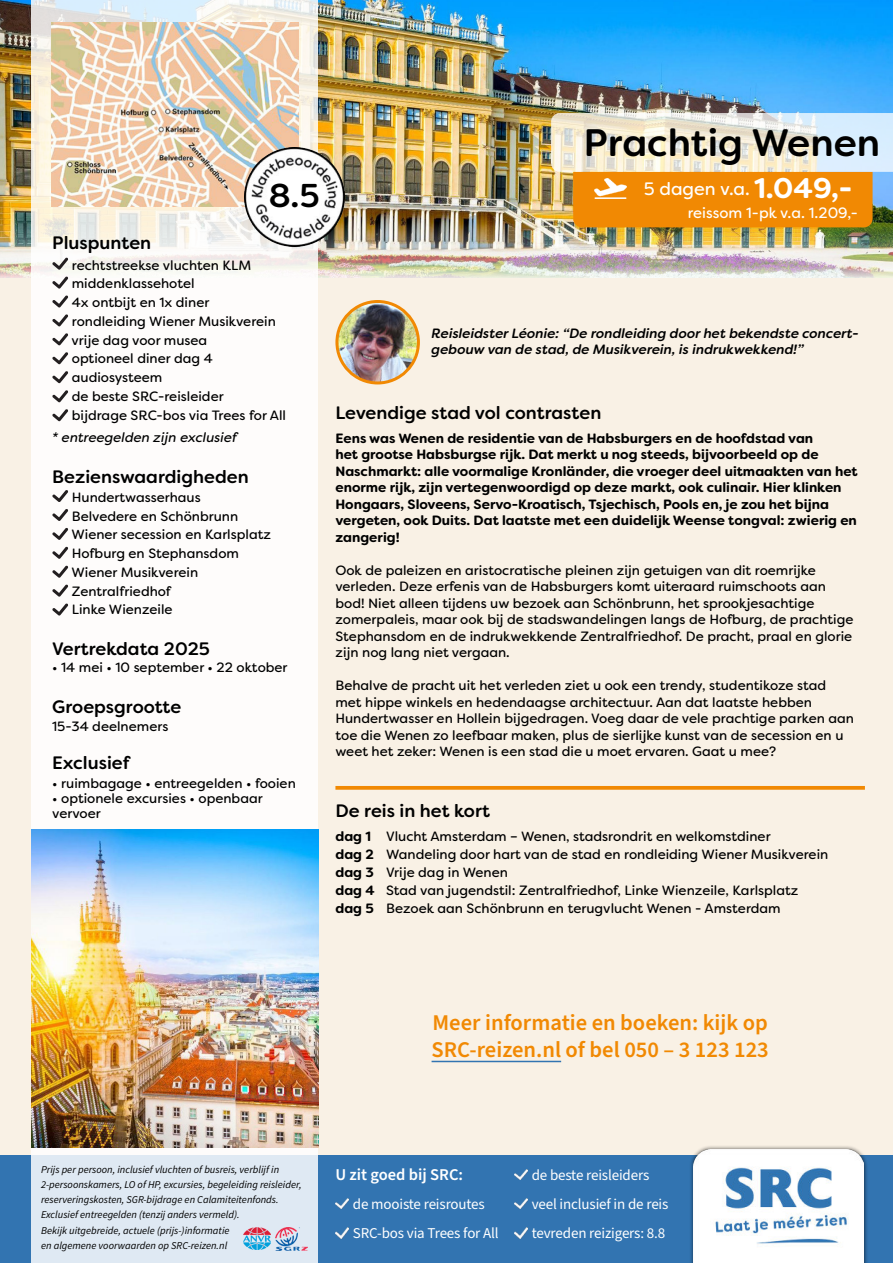
<style>
.page{position:relative;width:893px;height:1263px;background:#fff}
.page>*{position:absolute;margin:0;border:0;box-sizing:border-box;transform-origin:0 0}
.t1{font:500 38.25px "Filson Soft";color:#000}
.t2{font:500 33px "Filson Soft";color:#000}
.t3{font:600 22.5px/27px "Source Sans Pro";color:#f18903}
.t4{font:500 18px "Filson Soft";color:#000}
.t5{font:18px "Filson Soft";color:#fff}
.t6{font:600 16.5px "Source Sans Pro";color:#fff}
.t7{font:15px "Source Sans Pro";letter-spacing:-.01em;color:#fff}
.t8{font:15px "Filson Soft";color:#fff}
.t9{font:13.5px/18.8px "Filson Soft";color:#000}
.t10{font:700 13.5px/16.5px "Filson Soft";color:#000}
.t11{font:italic 500 13.5px/16.5px "Filson Soft";color:#000}
.t12{font:italic 13.5px "Filson Soft";color:#000}
.t13{font:italic 10.5px "Source Sans Variable";color:#000}
.s1{font-weight:700;font-size:28.5px}
</style>
<div class="page">
<img style="left:0;top:0;width:893px;height:278px">
<div style="left:0;top:279px;width:893px;height:876px;background:#f9f1e5"></div>
<div style="left:0;top:1155px;width:893px;height:108px;background:#3274b1"></div>
<div style="left:689px;top:1145px;width:179px;height:118px;background:#000;opacity:.7"></div>
<img style="left:693px;top:1149px;width:171px;height:114px">
<svg style="left:32px;top:0;width:286px;height:1263px;background:#f8f7f7"></svg>
<img style="left:243px;top:1228px;width:27px;height:22px">
<img style="left:275px;top:1228px;width:32px;height:22px">
<svg style="left:515px;top:1228px;width:12px;height:10px"></svg>
<svg style="left:515px;top:1199px;width:12px;height:10px"></svg>
<svg style="left:515px;top:1169px;width:12px;height:10px"></svg>
<svg style="left:335px;top:1228px;width:13px;height:10px"></svg>
<svg style="left:335px;top:1199px;width:13px;height:10px"></svg>
<hr style="left:432px;top:1061px;width:129px;height:1px;background:#3274b1">
<svg style="left:335px;top:786px;width:530px;height:4px;background:#f19012"></svg>
<img style="left:337px;top:301px;width:81px;height:82px;border-radius:41px">
<div style="left:335px;top:300px;width:85px;height:84px;border:3px solid #f18903;border-radius:50%"></div>
<img style="left:32px;top:829px;width:286px;height:318px">
<svg style="left:52px;top:604px;width:16px;height:11px"></svg>
<svg style="left:52px;top:584px;width:16px;height:13px"></svg>
<svg style="left:52px;top:566px;width:16px;height:11px"></svg>
<svg style="left:52px;top:547px;width:16px;height:12px"></svg>
<svg style="left:52px;top:528px;width:16px;height:12px"></svg>
<svg style="left:52px;top:509px;width:16px;height:12px"></svg>
<svg style="left:52px;top:490px;width:16px;height:12px"></svg>
<svg style="left:52px;top:409px;width:16px;height:12px"></svg>
<svg style="left:52px;top:390px;width:16px;height:12px"></svg>
<svg style="left:52px;top:371px;width:16px;height:12px"></svg>
<svg style="left:52px;top:352px;width:16px;height:12px"></svg>
<svg style="left:52px;top:333px;width:16px;height:12px"></svg>
<svg style="left:52px;top:314px;width:16px;height:12px"></svg>
<svg style="left:52px;top:296px;width:16px;height:11px"></svg>
<svg style="left:52px;top:276px;width:16px;height:13px"></svg>
<svg style="left:52px;top:258px;width:16px;height:11px"></svg>
<img style="left:51px;top:22px;width:247px;height:185px">
<img style="left:244px;top:147px;width:100px;height:100px">
<svg style="left:551px;top:113px;width:342px;height:114px;background:#e7bc7d"></svg>
<h3 class="t4" style="left:52px;top:231px;width:100px">Pluspunten</h3>
<h2 class="t2" style="left:269px;top:174px;width:52px">8.5</h2>
<p class="t9" style="left:71px;top:255px;width:216px">rechtstreekse vluchten KLM middenklassehotel<br>4x ontbijt en 1x diner rondleiding Wiener Musikverein vrije dag voor musea<br>optioneel diner dag 4 audiosysteem<br>de beste SRC-reisleider<br>bijdrage SRC-bos via Trees for All</p>
<p class="t12" style="left:52px;top:429px;width:186px">* entreegelden zijn exclusief</p>
<h3 class="t4" style="left:52px;top:465px;width:198px">Bezienswaardigheden</h3>
<p class="t9" style="left:71px;top:488px;width:201px">Hundertwasserhaus<br>Belvedere en Schönbrunn<br>Wiener secession en Karlsplatz<br>Hofburg en Stephansdom<br>Wiener Musikverein<br>Zentralfriedhof<br>Linke Wienzeile</p>
<h3 class="t4" style="left:52px;top:637px;width:159px">Vertrekdata 2025</h3>
<p class="t9" style="left:52px;top:658px;width:237px">• 14 mei • 10 september • 22 oktober</p>
<h3 class="t4" style="left:52px;top:695px;width:131px">Groepsgrootte</h3>
<p class="t9" style="left:52px;top:717px;width:118px">15-34 deelnemers</p>
<h3 class="t4" style="left:52px;top:751px;width:79px">Exclusief</h3>
<p class="t9" style="left:52px;top:774px;width:245px">• ruimbagage • entreegelden • fooien</p>
<p class="t9" style="left:52px;top:791px;width:212px;line-height:15px">• optionele excursies • openbaar vervoer</p>
<h1 class="t1" style="left:584px;top:118px;width:298px">Prachtig Wenen</h1>
<h3 class="t5" style="left:644px;top:177px;width:210px">5 dagen v.a. <span class="s1">1.049,-</span></h3>
<p class="t8" style="left:688px;top:203px;width:172px">reissom 1-pk v.a. 1.209,-</p>
<p class="t11" style="left:432px;top:325px;width:429px">Reisleidster Léonie: “De rondleiding door het bekendste concert&shy;gebouw van de stad, de Musikverein, is indrukwekkend!”</p>
<h3 class="t4" style="left:335px;top:401px;width:267px">Levendige stad vol contrasten</h3>
<p class="t10" style="left:335px;top:430px;width:524px">Eens was Wenen de residentie van de Habsburgers en de hoofdstad van<br>het grootse Habsburgse rijk. Dat merkt u nog steeds, bijvoorbeeld op de Naschmarkt: alle voormalige Kronländer, die vroeger deel uitmaakten van het enorme rijk, zijn vertegenwoordigd op deze markt, ook culinair. Hier klinken Hongaars, Sloveens, Servo-Kroatisch, Tsjechisch, Pools en, je zou het bijna vergeten, ook Duits. Dat laatste met een duidelijk Weense tongval: zwierig en zangerig!</p>
<p class="t9" style="left:335px;top:561px;width:519px;line-height:16.5px">Ook de paleizen en aristocratische pleinen zijn getuigen van dit roemrijke verleden. Deze erfenis van de Habsburgers komt uiteraard ruimschoots aan bod! Niet alleen tijdens uw bezoek aan Schönbrunn, het sprookjesachtige zomerpaleis, maar ook bij de stadswandelingen langs de Hofburg, de prachtige Stephansdom en de indrukwekkende Zentralfriedhof. De pracht, praal en glorie zijn nog lang niet vergaan.</p>
<p class="t9" style="left:335px;top:677px;width:520px;line-height:16.5px">Behalve de pracht uit het verleden ziet u ook een trendy, studentikoze stad met hippe winkels en hedendaagse architectuur. Aan dat laatste hebben Hundertwasser en Hollein bijgedragen. Voeg daar de vele prachtige parken aan toe die Wenen zo leefbaar maken, plus de sierlijke kunst van de secession en u weet het zeker: Wenen is een stad die u moet ervaren. Gaat u mee?</p>
<h3 class="t4" style="left:335px;top:799px;width:156px">De reis in het kort</h3>
<p class="t10" style="left:335px;top:827px;width:41px;line-height:18px">dag 1 dag 2 dag 3 dag 4 dag 5</p>
<p class="t9" style="left:386px;top:827px;width:444px;line-height:18px">Vlucht Amsterdam – Wenen, stadsrondrit en welkomstdiner Wandeling door hart van de stad en rondleiding Wiener Musikverein Vrije dag in Wenen<br>Stad van jugendstil: Zentralfriedhof, Linke Wienzeile, Karlsplatz Bezoek aan Schönbrunn en terugvlucht Wenen - Amsterdam</p>
<h3 class="t3" style="left:432px;top:1010px;width:339px">Meer informatie en boeken: kijk op<br>SRC-reizen.nl of bel 050 – 3 123 123</h3>
<p class="t13" style="left:41px;top:1163px;width:240px">Prijs per persoon, inclusief vluchten of busreis, verblijf in</p>
<p class="t13" style="left:41px;top:1178px;width:262px">2-persoonskamers, LO of HP, excursies, begeleiding reisleider,</p>
<p class="t13" style="left:41px;top:1193px;width:239px">reserveringskosten, SGR-bijdrage en Calamiteitenfonds.</p>
<p class="t13" style="left:41px;top:1208px;width:200px">Exclusief entreegelden (tenzij anders vermeld).</p>
<p class="t13" style="left:41px;top:1223px;width:190px">Bekijk uitgebreide, actuele (prijs-)informatie</p>
<p class="t13" style="left:41px;top:1238px;width:188px">en algemene voorwaarden op SRC-reizen.nl</p>
<p class="t6" style="left:335px;top:1163px;width:129px">U zit goed bij SRC:</p>
<p class="t7" style="left:532px;top:1164px;width:119px">de beste reisleiders</p>
<p class="t7" style="left:353px;top:1194px;width:133px">de mooiste reisroutes</p>
<p class="t7" style="left:532px;top:1194px;width:138px">veel inclusief in de reis</p>
<p class="t7" style="left:353px;top:1223px;width:147px">SRC-bos via Trees for All</p>
<p class="t7" style="left:532px;top:1223px;width:135px">tevreden reizigers: 8.8</p>
</div>
